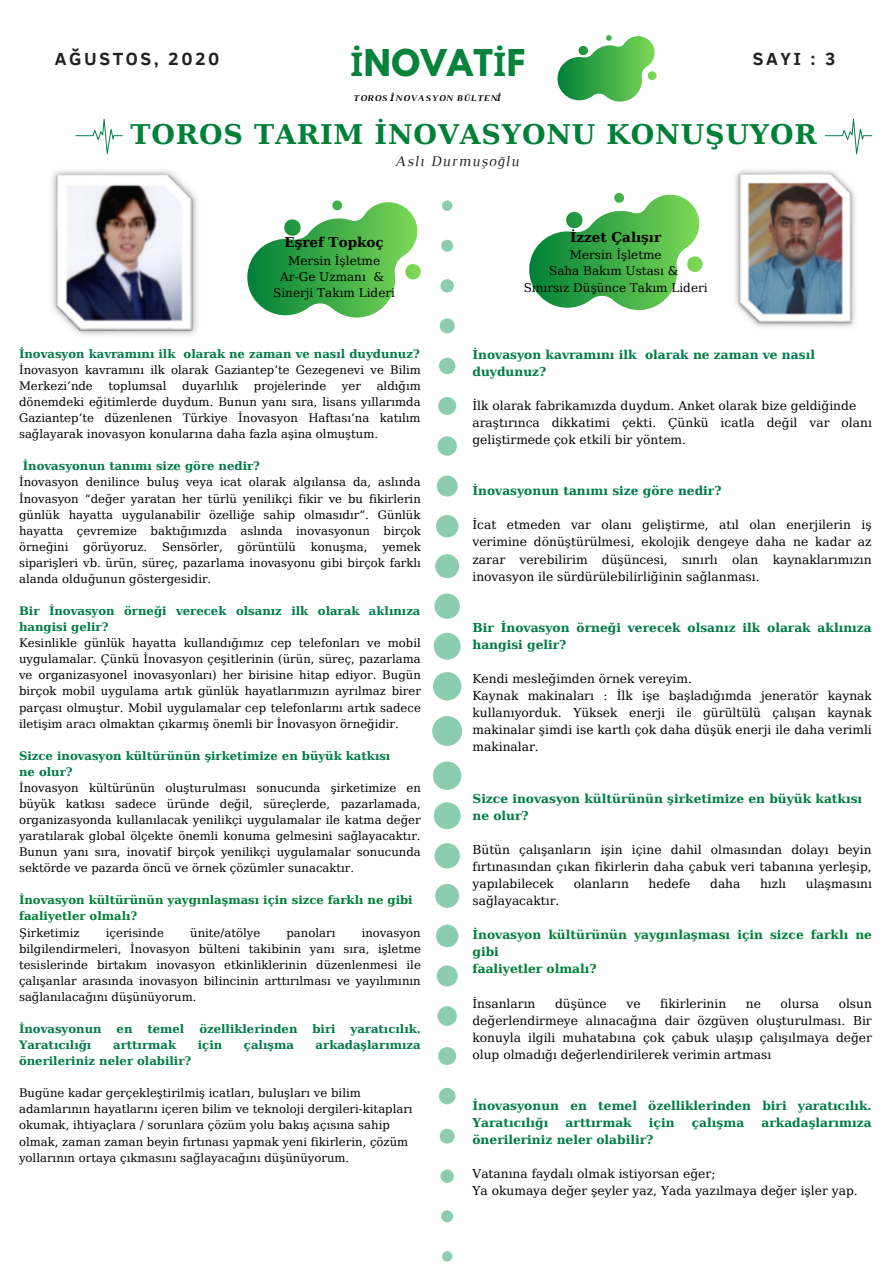
<style>
.page{position:relative;width:894px;height:1264px;background:#fff}
.page>*{position:absolute;margin:0;border:0;box-sizing:border-box;transform-origin:0 0}
.t1{font:700 32.7px "League Spartan";letter-spacing:.02em;color:#008037}
.t2{font:700 27px "DejaVu Serif";letter-spacing:.03em;color:#008037}
.t3{font:700 18px "Clear Sans";letter-spacing:.14em;color:#222}
.t4{font:italic 15px "Luthier";letter-spacing:.07em;color:#222}
.t5{font:700 13.5px "DejaVu Serif";color:#000}
.t6{font:12.15px/17.1px "DejaVu Serif";color:#000}
.t7{font:700 12.15px/17.1px "DejaVu Serif";color:#007c48}
.t8{font:700 12.15px/17.1px "DejaVu Serif";color:#008037}
.t9{font:12px/16.4px "DejaVu Serif";color:#000;text-align:center}
.t10{font:11.7px/16px "DejaVu Serif";color:#000;text-align:justify}
.t11{font:700 11.7px/16px "DejaVu Serif";color:#007c48}
.t12{font:700 11.7px/16px "DejaVu Serif";color:#008037}
.t13{font:italic 700 9px "Luthier";letter-spacing:.07em;color:#000}
.s1{font-family:"Noto Sans"}
</style>
<div class="page">
<svg style="left:557px;top:35px;width:99px;height:67px"></svg>
<svg style="left:529px;top:193px;width:173px;height:117px"></svg>
<svg style="left:432px;top:200px;width:30px;height:1061px"></svg>
<svg style="left:247px;top:200px;width:173px;height:117px"></svg>
<svg style="left:76px;top:119px;width:47px;height:35px"></svg>
<svg style="left:825px;top:119px;width:47px;height:35px"></svg>
<img style="left:735px;top:170px;width:120px;height:157px">
<img style="left:52px;top:170px;width:145px;height:165px">
<h1 class="t1" style="left:350px;top:46px;width:176px"><span class="s1">İ</span>NOVAT<span class="s1">İ</span>F</h1>
<p class="t13" style="left:352px;top:94px;width:150px">TOROS <span class="s1">İ</span>NOVASYON BÜLTEN<span class="s1">İ</span></p>
<h3 class="t3" style="left:55px;top:45px;width:166px">AĞUSTOS, 2020</h3>
<h3 class="t3" style="left:752px;top:45px;width:84px">SAYI : 3</h3>
<h2 class="t2" style="left:131px;top:119px;width:687px">TOROS TARIM İNOVASYONU KONUŞUYOR</h2>
<p class="t4" style="left:394px;top:155px;width:125px">Aslı Durmuşoğlu</p>
<p class="t5" style="left:284px;top:235px;width:101px">Eşref Topkoç</p>
<p class="t9" style="left:273px;top:252px;width:123px">Mersin İşletme<br>Ar-Ge Uzmanı &amp;<br>Sinerji Takım Lideri</p>
<p class="t11" style="left:19px;top:346px;width:402px">İnovasyon kavramını ilk olarak ne zaman ve nasıl duydunuz?</p>
<p class="t10" style="left:19px;top:362px;width:403px">İnovasyon kavramını ilk olarak Gaziantep’te Gezegenevi ve Bilim<br>Merkezi’nde</p>
<p class="t10" style="left:19px;top:378px;width:403px;text-indent:357px">aldığım dönemdeki eğitimlerde duydum. Bunun yanı sıra, lisans yıllarımda Gaziantep’te düzenlenen Türkiye İnovasyon Haftası’na katılım sağlayarak inovasyon konularına daha fazla aşina olmuştum.</p>
<p class="t11" style="left:23px;top:458px;width:239px">İnovasyonun tanımı size göre nedir?</p>
<p class="t10" style="left:19px;top:474px;width:403px">İnovasyon denilince buluş veya icat olarak algılansa da, aslında İnovasyon “değer yaratan her türlü yenilikçi fikir ve bu fikirlerin günlük hayatta uygulanabilir özelliğe sahip olmasıdır”. Günlük hayatta çevremize baktığımızda aslında inovasyonun birçok örneğini</p>
<p class="t10" style="left:108px;top:378px;width:60px">toplumsal</p>
<p class="t10" style="left:182px;top:378px;width:57px">duyarlılık</p>
<p class="t10" style="left:254px;top:378px;width:74px">projelerinde</p>
<p class="t10" style="left:342px;top:378px;width:21px">yer</p>
<p class="t10" style="left:83px;top:538px;width:66px">görüyoruz.</p>
<p class="t10" style="left:162px;top:538px;width:62px">Sensörler,</p>
<p class="t10" style="left:237px;top:538px;width:60px">görüntülü</p>
<p class="t10" style="left:311px;top:538px;width:58px">konuşma,</p>
<p class="t10" style="left:19px;top:538px;width:403px;text-indent:363px">yemek siparişleri vb. ürün, süreç, pazarlama inovasyonu gibi birçok farklı alanda olduğunun göstergesidir.</p>
<p class="t11" style="left:19px;top:603px;width:403px">Bir İnovasyon örneği verecek olsanız ilk olarak aklınıza hangisi gelir?</p>
<p class="t10" style="left:19px;top:635px;width:403px">Kesinlikle günlük hayatta kullandığımız cep telefonları ve mobil uygulamalar. Çünkü İnovasyon çeşitlerinin (ürün, süreç, pazarlama ve organizasyonel inovasyonları) her birisine hitap ediyor. Bugün birçok mobil uygulama artık günlük hayatlarımızın ayrılmaz birer parçası olmuştur. Mobil uygulamalar cep telefonlarını artık sadece iletişim aracı olmaktan çıkarmış önemli bir İnovasyon örneğidir.</p>
<p class="t11" style="left:19px;top:747px;width:373px">Sizce inovasyon kültürünün şirketimize en büyük katkısı ne olur?</p>
<p class="t10" style="left:19px;top:779px;width:403px">İnovasyon kültürünün oluşturulması sonucunda şirketimize en büyük katkısı sadece üründe değil, süreçlerde, pazarlamada, organizasyonda kullanılacak yenilikçi uygulamalar ile katma değer yaratılarak global ölçekte önemli konuma gelmesini sağlayacaktır.<br>Bunun yanı sıra, inovatif birçok yenilikçi uygulamalar sonucunda sektörde ve pazarda öncü ve örnek çözümler sunacaktır.</p>
<p class="t12" style="left:19px;top:892px;width:395px">İnovasyon kültürünün yaygınlaşması için sizce farklı ne gibi faaliyetler olmalı?</p>
<p class="t10" style="left:19px;top:924px;width:62px">Şirketimiz</p>
<p class="t10" style="left:106px;top:924px;width:59px">içerisinde</p>
<p class="t10" style="left:190px;top:924px;width:72px">ünite/atölye</p>
<p class="t10" style="left:286px;top:924px;width:50px">panoları</p>
<p class="t10" style="left:19px;top:924px;width:403px;text-indent:342px">inovasyon bilgilendirmeleri, İnovasyon bülteni takibinin yanı sıra, işletme tesislerinde birtakım inovasyon etkinliklerinin düzenlenmesi ile çalışanlar arasında inovasyon bilincinin arttırılması ve yayılımının sağlanılacağını düşünüyorum.</p>
<p class="t11" style="left:19px;top:1020px;width:84px">İnovasyonun</p>
<p class="t11" style="left:116px;top:1020px;width:17px">en</p>
<p class="t11" style="left:147px;top:1020px;width:38px">temel</p>
<p class="t11" style="left:199px;top:1020px;width:100px">özelliklerinden</p>
<p class="t11" style="left:312px;top:1020px;width:25px">biri</p>
<p class="t11" style="left:350px;top:1020px;width:72px">yaratıcılık.</p>
<p class="t11" style="left:19px;top:1036px;width:74px">Yaratıcılığı</p>
<p class="t11" style="left:113px;top:1036px;width:64px">arttırmak</p>
<p class="t11" style="left:198px;top:1036px;width:26px">için</p>
<p class="t11" style="left:244px;top:1036px;width:51px">çalışma</p>
<p class="t11" style="left:315px;top:1036px;width:106px">arkadaşlarımıza</p>
<p class="t11" style="left:19px;top:1052px;width:174px">önerileriniz neler olabilir?</p>
<p class="t10" style="left:19px;top:1085px;width:395px;text-align:left">Bugüne kadar gerçekleştirilmiş icatları, buluşları ve bilim adamlarının hayatlarını içeren bilim ve teknoloji dergileri-kitapları okumak, ihtiyaçlara / sorunlara çözüm yolu bakış açısına sahip olmak, zaman zaman beyin fırtınası yapmak yeni fikirlerin, çözüm yollarının ortaya çıkmasını sağlayacağını düşünüyorum.</p>
<p class="t5" style="left:570px;top:229px;width:92px">İzzet Çalışır</p>
<p class="t9" style="left:523px;top:247px;width:185px">Mersin İşletme<br>Saha Bakım Ustası &amp;<br>Sınırsız Düşünce Takım Lideri</p>
<p class="t7" style="left:472px;top:346px;width:344px">İnovasyon kavramını ilk olarak ne zaman ve nasıl duydunuz?</p>
<p class="t6" style="left:472px;top:397px;width:401px">İlk olarak fabrikamızda duydum. Anket olarak bize geldiğinde araştırınca dikkatimi çekti. Çünkü icatla değil var olanı geliştirmede çok etkili bir yöntem.</p>
<p class="t7" style="left:472px;top:482px;width:250px">İnovasyonun tanımı size göre nedir?</p>
<p class="t6" style="left:472px;top:516px;width:400px;text-align:justify">İcat etmeden var olanı geliştirme, atıl olan enerjilerin iş verimine dönüştürülmesi, ekolojik dengeye daha ne kadar az zarar verebilirim düşüncesi, sınırlı olan kaynaklarımızın inovasyon ile sürdürülebilirliğinin sağlanması.</p>
<p class="t7" style="left:472px;top:619px;width:400px">Bir İnovasyon örneği verecek olsanız ilk olarak aklınıza hangisi gelir?</p>
<p class="t6" style="left:472px;top:670px;width:401px">Kendi mesleğimden örnek vereyim.<br>Kaynak makinaları : İlk işe başladığımda jeneratör kaynak kullanıyorduk. Yüksek enerji ile gürültülü çalışan kaynak makinalar şimdi ise kartlı çok daha düşük enerji ile daha verimli makinalar.</p>
<p class="t7" style="left:472px;top:789px;width:391px">Sizce inovasyon kültürünün şirketimize en büyük katkısı ne olur?</p>
<p class="t6" style="left:472px;top:841px;width:400px;text-align:justify">Bütün çalışanların işin içine dahil olmasından dolayı beyin fırtınasından çıkan fikirlerin daha çabuk veri tabanına yerleşip, yapılabilecek</p>
<p class="t6" style="left:573px;top:875px;width:57px">olanların</p>
<p class="t6" style="left:648px;top:875px;width:43px">hedefe</p>
<p class="t6" style="left:710px;top:875px;width:32px">daha</p>
<p class="t6" style="left:759px;top:875px;width:28px">hızlı</p>
<p class="t6" style="left:805px;top:875px;width:68px">ulaşmasını</p>
<p class="t6" style="left:472px;top:892px;width:88px">sağlayacaktır.</p>
<p class="t8" style="left:472px;top:926px;width:401px">İnovasyon kültürünün yaygınlaşması için sizce farklı ne gibi<br>faaliyetler olmalı?</p>
<p class="t6" style="left:472px;top:994px;width:64px">İnsanların</p>
<p class="t6" style="left:555px;top:994px;width:53px">düşünce</p>
<p class="t6" style="left:626px;top:994px;width:16px">ve</p>
<p class="t6" style="left:660px;top:994px;width:68px">fikirlerinin</p>
<p class="t6" style="left:745px;top:994px;width:17px">ne</p>
<p class="t6" style="left:780px;top:994px;width:40px">olursa</p>
<p class="t6" style="left:472px;top:994px;width:401px;text-align:justify;text-indent:366px">olsun değerlendirmeye alınacağına dair özgüven oluşturulması. Bir konuyla ilgili muhatabına çok çabuk ulaşıp çalışılmaya değer olup olmadığı değerlendirilerek verimin artması</p>
<p class="t7" style="left:472px;top:1097px;width:400px">İnovasyonun en temel özelliklerinden biri yaratıcılık.<br>Yaratıcılığı</p>
<p class="t7" style="left:565px;top:1114px;width:68px">arttırmak</p>
<p class="t7" style="left:648px;top:1114px;width:27px">için</p>
<p class="t7" style="left:691px;top:1114px;width:54px">çalışma</p>
<p class="t7" style="left:761px;top:1114px;width:112px">arkadaşlarımıza</p>
<p class="t7" style="left:472px;top:1131px;width:182px">önerileriniz neler olabilir?</p>
<p class="t6" style="left:472px;top:1165px;width:386px">Vatanına faydalı olmak istiyorsan eğer;<br>Ya okumaya değer şeyler yaz, Yada yazılmaya değer işler yap.</p>
</div>
